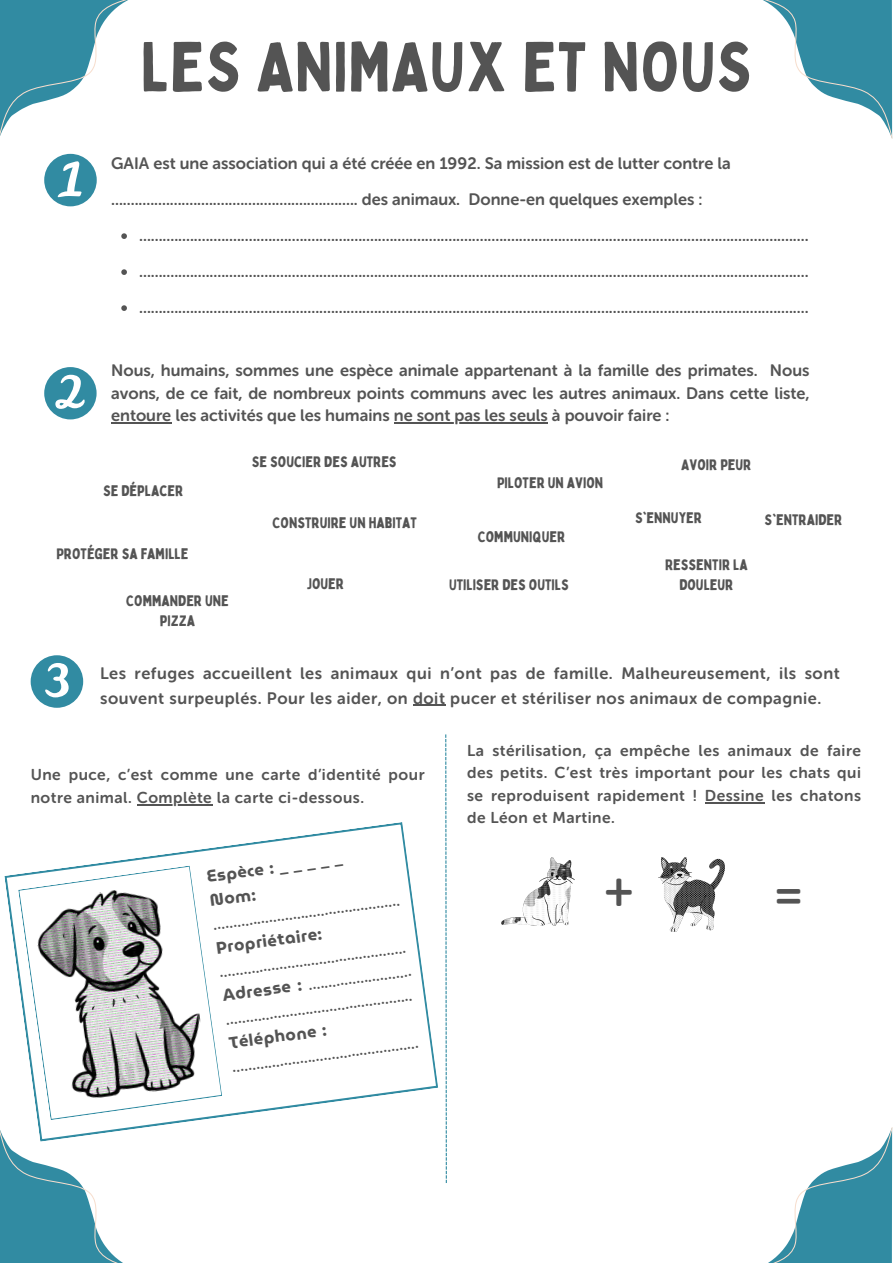
<style>
.page{position:relative;width:893px;height:1264px;background:#fff}
.page>*{position:absolute;margin:0;border:0;box-sizing:border-box;transform-origin:0 0}
.t1{font:69px "Bobby Jones";letter-spacing:.01em;color:#545454}
.t2{font:48px "Museo Sans Rounded 700";color:#545454}
.t3{font:16.65px/23.5px "Museo Moderno";color:#545454}
.t4{font:700 16.65px "Museo Moderno";color:#545454}
.t5{font:16.5px/22.5px "Museo Sans Rounded 700";letter-spacing:.015em;color:#545454}
.t6{font:16.5px/24.8px "Museo Sans Rounded 700";letter-spacing:.035em;color:#545454}
.t7{font:15.6px/22.5px "Museo Sans Rounded 700";letter-spacing:.035em;color:#545454}
.t8{font:15px/20.2px "Bobby Jones";color:#545454;text-align:center}
.s1{font-weight:700}
</style>
<div class="page">
<svg style="left:44px;top:154px;width:53px;height:52px"></svg>
<svg style="left:44px;top:367px;width:53px;height:52px"></svg>
<svg style="left:0;top:0;width:128px;height:136px"></svg>
<svg style="left:763px;top:0;width:129px;height:138px"></svg>
<svg style="left:0;top:1130px;width:122px;height:132px"></svg>
<svg style="left:769px;top:1127px;width:123px;height:135px"></svg>
<svg style="left:31px;top:655px;width:52px;height:52px"></svg>
<svg style="left:4px;top:822px;width:434px;height:319px"></svg>
<svg style="left:18px;top:865px;width:204px;height:255px"></svg>
<svg style="left:445px;top:734px;width:2px;height:448px"></svg>
<img style="left:501px;top:857px;width:73px;height:68px">
<img style="left:658px;top:857px;width:66px;height:74px">
<img style="left:32px;top:881px;width:177px;height:223px">
<svg style="left:121px;top:233px;width:6px;height:6px"></svg>
<svg style="left:121px;top:269px;width:6px;height:6px"></svg>
<svg style="left:121px;top:305px;width:6px;height:6px"></svg>
<hr style="left:111px;top:422px;width:60px;height:1px;background:#545454">
<hr style="left:394px;top:422px;width:153px;height:1px;background:#545454">
<hr style="left:413px;top:704px;width:32px;height:1px;background:#545454">
<hr style="left:137px;top:804px;width:75px;height:1px;background:#545454">
<hr style="left:704px;top:802px;width:60px;height:1px;background:#545454">
<p class="t1" style="left:141px;top:23px;width:612px">LES ANIMAUX ET NOUS</p>
<p class="t5" style="left:111px;top:146px;width:621px;line-height:36px">GAIA est une association qui a été créée en 1992. Sa mission est de lutter contre la ............................................................... des animaux. Donne-en quelques exemples :</p>
<p class="t5" style="left:139px;top:224px;width:671px">...........................................................................................................................................................................</p>
<p class="t5" style="left:139px;top:260px;width:671px">...........................................................................................................................................................................</p>
<p class="t5" style="left:139px;top:296px;width:671px">...........................................................................................................................................................................</p>
<p class="t5" style="left:111px;top:359px;width:700px;text-align:justify">Nous, humains, sommes une espèce animale appartenant à la famille des primates. Nous avons, de ce fait, de nombreux points communs avec les autres animaux. Dans cette liste, entoure les activités que les humains ne sont pas les seuls à pouvoir faire :</p>
<p class="t8" style="left:103px;top:480px;width:81px">SE DÉPLACER</p>
<p class="t8" style="left:56px;top:543px;width:133px">PROTÉGER SA FAMILLE</p>
<p class="t8" style="left:126px;top:590px;width:104px">COMMANDER UNE<br>PIZZA</p>
<p class="t8" style="left:252px;top:451px;width:146px">SE SOUCIER DES AUTRES</p>
<p class="t8" style="left:272px;top:512px;width:146px">CONSTRUIRE UN HABITAT</p>
<p class="t8" style="left:307px;top:573px;width:39px">JOUER</p>
<p class="t8" style="left:497px;top:472px;width:108px">PILOTER UN AVION</p>
<p class="t8" style="left:477px;top:526px;width:89px">COMMUNIQUER</p>
<p class="t8" style="left:449px;top:574px;width:121px">UTILISER DES OUTILS</p>
<p class="t8" style="left:681px;top:454px;width:72px">AVOIR PEUR</p>
<p class="t8" style="left:635px;top:507px;width:68px">S'ENNUYER</p>
<p class="t8" style="left:665px;top:554px;width:84px">RESSENTIR LA<br>DOULEUR</p>
<p class="t8" style="left:764px;top:509px;width:79px">S'ENTRAIDER</p>
<p class="t6" style="left:100px;top:660px;width:741px">Les refuges accueillent les animaux qui n’ont pas de famille. Malheureusement, ils sont souvent surpeuplés. Pour les aider, on doit pucer et stériliser nos animaux de compagnie.</p>
<p class="t7" style="left:31px;top:762px;width:395px;line-height:23.4px">Une puce, c’est comme une carte d’identité pour notre animal. Complète la carte ci-dessous.</p>
<p class="t4" style="left:205px;top:863px;width:138px;rotate:-8deg">Espèce:_____</p>
<p class="t4" style="left:208px;top:887px;width:48px;rotate:-8deg">Nom:</p>
<p class="t3" style="left:211px;top:913px;width:189px;rotate:-8deg">...............................................</p>
<p class="t4" style="left:214px;top:935px;width:108px;rotate:-8deg">Propriétaire:</p>
<p class="t3" style="left:218px;top:960px;width:189px;rotate:-8deg">...............................................</p>
<p class="t3" style="left:221px;top:984px;width:192px;rotate:-8deg"><span class="s1">Adresse :</span> .......................... ...............................................</p>
<p class="t4" style="left:227px;top:1029px;width:100px;rotate:-8deg">Téléphone :</p>
<p class="t3" style="left:230px;top:1055px;width:189px;rotate:-8deg">...............................................</p>
<p class="t7" style="left:467px;top:739px;width:395px;text-align:justify">La stérilisation, ça empêche les animaux de faire des petits. C’est très important pour les chats qui se reproduisent rapidement ! Dessine les chatons de Léon et Martine.</p>
<p class="t2" style="left:604px;top:860px;width:31px">+</p>
<p class="t2" style="left:773px;top:864px;width:31px">=</p>
</div>
